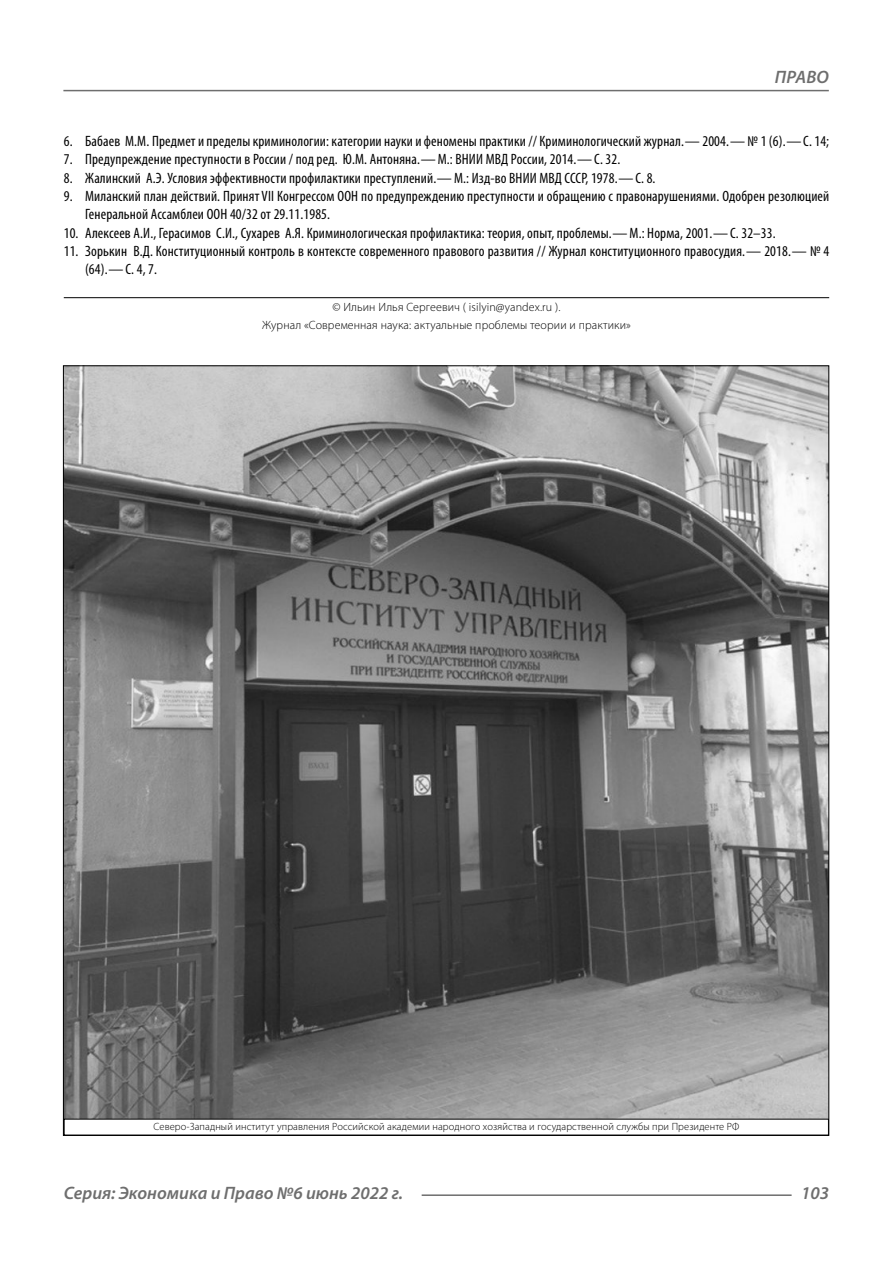
<style>
.page{position:relative;width:893px;height:1263px;background:#fff}
.page>*{position:absolute;margin:0;border:0;box-sizing:border-box;transform-origin:0 0}
.t1{font:italic 600 18px "Myriad Pro";color:#6e6e6e}
.t2{font:condensed 15px/18.3px "Myriad Pro";letter-spacing:.01em;color:#000}
.Copy{font:300 12px/18.3px "Myriad Pro";letter-spacing:.01em;color:#000;text-align:center}
.Author-doc{font:300 10.5px "Myriad Pro";letter-spacing:.01em;color:#000}
</style>
<div class="page">
<hr style="left:64px;top:297px;width:765px;height:1px;background:#000">
<img style="left:65px;top:367px;width:762px;height:752px">
<hr style="left:63px;top:90px;width:766px;height:1px;background:#6e6e6e">
<hr style="left:422px;top:1194px;width:370px;height:2px;background:#6e6e6e">
<p class="t1" style="left:775px;top:66px;width:56px">ПРАВО</p>
<p class="t2" style="left:64px;top:132px;width:767px">6. Бабаев М.М. Предмет и пределы криминологии: категории науки и феномены практики // Криминологический журнал.— 2004.— № 1 (6).—С. 14;</p>
<p class="t2" style="left:64px;top:150px;width:558px">7. Предупреждение преступности в России / под ред. Ю.М. Антоняна.—М.: ВНИИ МВД России, 2014.—С. 32.</p>
<p class="t2" style="left:64px;top:168px;width:593px">8. Жалинский А.Э. Условия эффективности профилактики преступлений.—М.: Изд-во ВНИИ МВД СССР, 1978.—С. 8.</p>
<p class="t2" style="left:85px;top:187px;width:746px;text-indent:-21px">9. Миланский план действий. Принят VII Конгрессом ООН по предупреждению преступности и обращению с правонарушениями. Одобрен резолюцией<br>Генеральной Ассамблеи ООН 40/32 от 29.11.1985.</p>
<p class="t2" style="left:64px;top:223px;width:713px">10. Алексеев А.И., Герасимов С.И., Сухарев А.Я. Криминологическая профилактика: теория, опыт, проблемы.—М.: Норма, 2001.—С. 32–33.</p>
<p class="t2" style="left:85px;top:242px;width:746px;text-indent:-21px">11. Зорькин В.Д. Конституционный контроль в контексте современного правового развития // Журнал конституционного правосудия.— 2018.— № 4 (64).—С. 4, 7.</p>
<p class="Copy" style="left:262px;top:298px;width:370px">© Ильин Илья Сергеевич ( isilyin@yandex.ru ).<br>Журнал «Современная наука: актуальные проблемы теории и практики»</p>
<p class="Author-doc" style="left:153px;top:1120px;width:587px">Северо-Западный институт управления Российской академии народного хозяйства и государственной службы при Президенте РФ</p>
<p class="t1" style="left:64px;top:1182px;width:341px">Серия: Экономика и Право №6 июнь 2022 г.</p>
<p class="t1" style="left:801px;top:1182px;width:30px">103</p>
</div>
